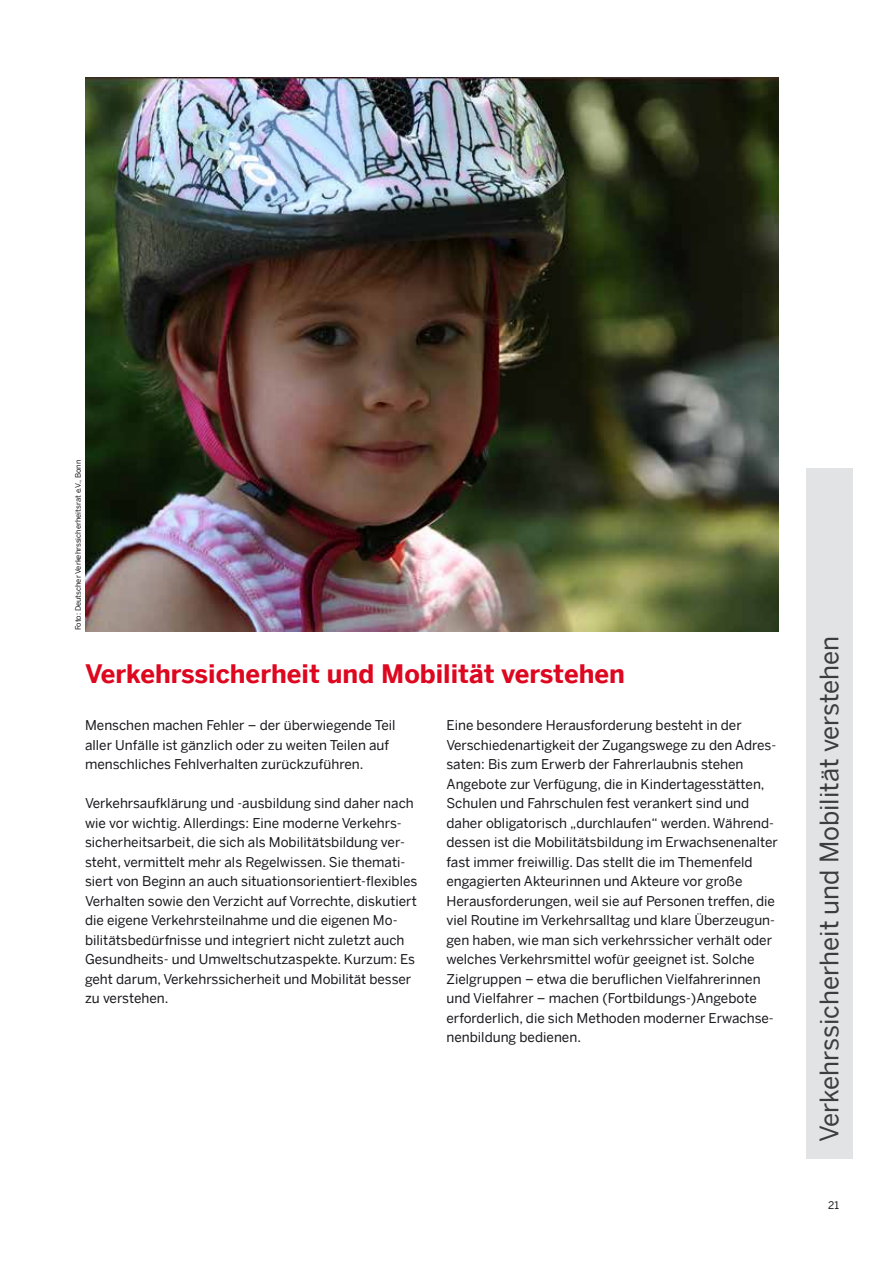
<style>
.page{position:relative;width:893px;height:1263px;background:#fff}
.page>*{position:absolute;margin:0;border:0;box-sizing:border-box;transform-origin:0 0}
.t1{font:700 25.5px "Benton Sans";color:#de0720}
.t2{font:25.5px "Benton Sans";color:#3c3d40}
.t3{font:13.5px/19.5px "Benton Sans";color:#18171c}
.t4{font:10.5px "Benton Sans";color:#18171c}
.t5{font:7.5px "Benton Sans";color:#18171c}
</style>
<div class="page">
<div style="left:806px;top:468px;width:47px;height:691px;background:#e1e3e5"></div>
<img style="left:85px;top:77px;width:693px;height:554px">
<p class="t5" style="left:74px;top:630px;width:172px;rotate:-90deg">Foto: Deutscher Verkehrssicherheitsrat e.V., Bonn</p>
<h1 class="t1" style="left:85px;top:658px;width:541px">Verkehrssicherheit und Mobilität verstehen</h1>
<p class="t3" style="left:85px;top:715px;width:312px">Menschen machen Fehler – der überwiegende Teil aller Unfälle ist gänzlich oder zu weiten Teilen auf menschliches Fehlverhalten zurückzuführen.</p>
<p class="t3" style="left:85px;top:793px;width:334px">Verkehrsaufklärung und -ausbildung sind daher nach wie vor wichtig. Allerdings: Eine moderne Verkehrs&shy;sicherheitsarbeit, die sich als Mobilitätsbildung ver&shy;steht, vermittelt mehr als Regelwissen. Sie themati&shy;siert von Beginn an auch situationsorientiert-flexibles Verhalten sowie den Verzicht auf Vorrechte, diskutiert die eigene Verkehrsteilnahme und die eigenen Mo&shy;bilitätsbedürfnisse und integriert nicht zuletzt auch Gesundheits- und Umweltschutzaspekte. Kurzum: Es geht darum, Verkehrssicherheit und Mobilität besser zu verstehen.</p>
<p class="t3" style="left:446px;top:715px;width:333px">Eine besondere Herausforderung besteht in der Verschiedenartigkeit der Zugangswege zu den Adres&shy;saten: Bis zum Erwerb der Fahrerlaubnis stehen Angebote zur Verfügung, die in Kindertagesstätten, Schulen und Fahrschulen fest verankert sind und daher obligatorisch „durchlaufen“ werden. Während&shy;dessen ist die Mobilitätsbildung im Erwachsenenalter fast immer freiwillig. Das stellt die im Themenfeld engagierten Akteurinnen und Akteure vor große Herausforderungen, weil sie auf Personen treffen, die viel Routine im Verkehrsalltag und klare Überzeugun&shy;gen haben, wie man sich verkehrssicher verhält oder welches Verkehrsmittel wofür geeignet ist. Solche Zielgruppen – etwa die beruflichen Vielfahrerinnen und Vielfahrer – machen (Fortbildungs-)Angebote erforderlich, die sich Methoden moderner Erwachse&shy;nenbildung bedienen.</p>
<h1 class="t2" style="left:814px;top:1142px;width:508px;rotate:-90deg">Verkehrssicherheit und Mobilität verstehen</h1>
<p class="t4" style="left:828px;top:1199px;width:12px">21</p>
</div>
